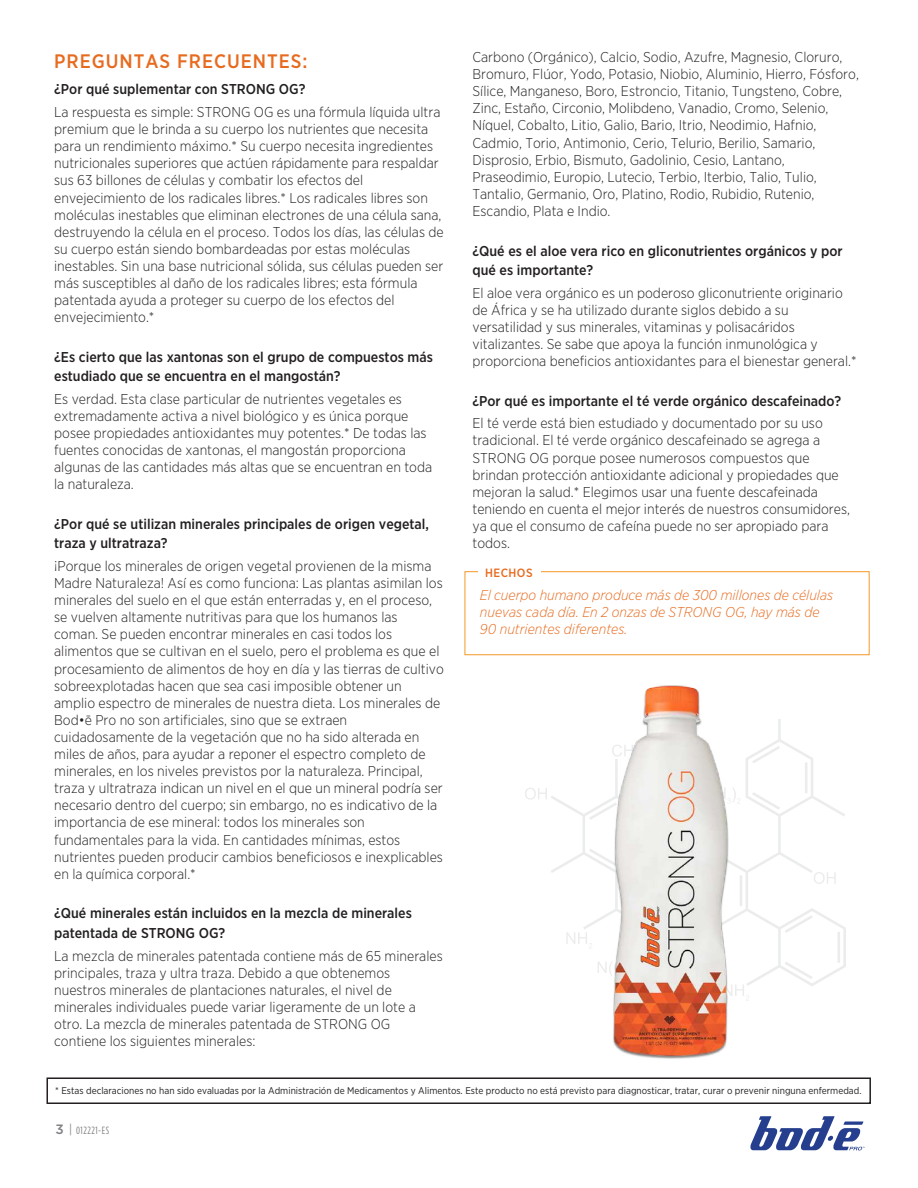
<style>
.page{position:relative;width:918px;height:1188px;background:#fff}
.page>*{position:absolute;margin:0;border:0;box-sizing:border-box;transform-origin:0 0}
.t1{font:500 19.5px "Gotham Narrow";letter-spacing:.05em;color:#e76b1f}
.t2{font:300 14.25px/17.1px "Gotham Narrow";color:#231f20}
.t3{font:500 14.25px/19.5px "Gotham Narrow";color:#231f20}
.t4{font:italic 300 14.25px/17.1px "Gotham Narrow";color:#e76b1f}
.t5{font:500 12px "Gotham Narrow";letter-spacing:.035em;color:#e76b1f}
.t6{font:10.5px "Gotham Condensed";letter-spacing:.05em;color:#7e8083}
.t7{font:9.75px "Gotham Narrow";color:#231f20}
.s1{font-family:"Gotham";font-weight:500;font-size:13.5px}
.s2{font-size:13.5px}
</style>
<div class="page">
<svg style="left:525px;top:720px;width:321px;height:281px"></svg>
<div style="left:46px;top:1077px;width:825px;height:27px;border:2px solid #231f20"></div>
<div style="left:465px;top:571px;width:405px;height:84px;border:1px solid #f79727"></div>
<div style="left:478px;top:567px;width:62px;height:12px;background:#fff"></div>
<img style="left:752px;top:1150px;width:109px;height:1px">
<svg style="left:750px;top:1116px;width:115px;height:34px"></svg>
<img style="left:601px;top:685px;width:138px;height:374px">
<h1 class="t1" style="left:54px;top:49px;width:255px">PREGUNTAS FRECUENTES:</h1>
<p class="t3" style="left:54px;top:80px;width:253px">¿Por qué suplementar con STRONG OG?</p>
<p class="t2" style="left:54px;top:103px;width:391px">La respuesta es simple: STRONG OG es una fórmula líquida ultra premium que le brinda a su cuerpo los nutrientes que necesita para un rendimiento máximo.* Su cuerpo necesita ingredientes nutricionales superiores que actúen rápidamente para respaldar sus 63 billones de células y combatir los efectos del envejecimiento de los radicales libres.* Los radicales libres son moléculas inestables que eliminan electrones de una célula sana, destruyendo la célula en el proceso. Todos los días, las células de su cuerpo están siendo bombardeadas por estas moléculas inestables. Sin una base nutricional sólida, sus células pueden ser más susceptibles al daño de los radicales libres; esta fórmula patentada ayuda a proteger su cuerpo de los efectos del envejecimiento.*</p>
<p class="t3" style="left:54px;top:347px;width:380px">¿Es cierto que las xantonas son el grupo de compuestos más estudiado que se encuentra en el mangostán?</p>
<p class="t2" style="left:54px;top:390px;width:380px">Es verdad. Esta clase particular de nutrientes vegetales es extremadamente activa a nivel biológico y es única porque posee propiedades antioxidantes muy potentes.* De todas las fuentes conocidas de xantonas, el mangostán proporciona algunas de las cantidades más altas que se encuentran en toda la naturaleza.</p>
<p class="t3" style="left:54px;top:514px;width:376px">¿Por qué se utilizan minerales principales de origen vegetal, traza y ultratraza?</p>
<p class="t2" style="left:54px;top:557px;width:391px">¡Porque los minerales de origen vegetal provienen de la misma Madre Naturaleza! Así es como funciona: Las plantas asimilan los minerales del suelo en el que están enterradas y, en el proceso, se vuelven altamente nutritivas para que los humanos las coman. Se pueden encontrar minerales en casi todos los alimentos que se cultivan en el suelo, pero el problema es que el procesamiento de alimentos de hoy en día y las tierras de cultivo sobreexplotadas hacen que sea casi imposible obtener un amplio espectro de minerales de nuestra dieta. Los minerales de Bod•ē Pro no son artificiales, sino que se extraen cuidadosamente de la vegetación que no ha sido alterada en miles de años, para ayudar a reponer el espectro completo de minerales, en los niveles previstos por la naturaleza. Principal, traza y ultratraza indican un nivel en el que un mineral podría ser necesario dentro del cuerpo; sin embargo, no es indicativo de la importancia de ese mineral: todos los minerales son fundamentales para la vida. En cantidades mínimas, estos nutrientes pueden producir cambios beneficiosos e inexplicables en la química corporal.*</p>
<p class="t3" style="left:54px;top:903px;width:359px">¿Qué minerales están incluidos en la mezcla de minerales patentada de STRONG OG?</p>
<p class="t2" style="left:54px;top:947px;width:390px">La mezcla de minerales patentada contiene más de 65 minerales principales, traza y ultra traza. Debido a que obtenemos nuestros minerales de plantaciones naturales, el nivel de minerales individuales puede variar ligeramente de un lote a otro. La mezcla de minerales patentada de STRONG OG contiene los siguientes minerales:</p>
<p class="t2" style="left:472px;top:48px;width:388px">Carbono (Orgánico), Calcio, Sodio, Azufre, Magnesio, Cloruro, Bromuro, Flúor, Yodo, Potasio, Niobio, Aluminio, Hierro, Fósforo, Sílice, Manganeso, Boro, Estroncio, Titanio, Tungsteno, Cobre, Zinc, Estaño, Circonio, Molibdeno, Vanadio, Cromo, Selenio, Níquel, Cobalto, Litio, Galio, Bario, Itrio, Neodimio, Hafnio, Cadmio, Torio, Antimonio, Cerio, Telurio, Berilio, Samario, Disprosio, Erbio, Bismuto, Gadolinio, Cesio, Lantano, Praseodimio, Europio, Lutecio, Terbio, Iterbio, Talio, Tulio, Tantalio, Germanio, Oro, Platino, Rodio, Rubidio, Rutenio, Escandio, Plata e Indio.</p>
<p class="t3" style="left:472px;top:241px;width:372px">¿Qué es el aloe vera rico en gliconutrientes orgánicos y por qué es importante?</p>
<p class="t2" style="left:472px;top:284px;width:386px">El aloe vera orgánico es un poderoso gliconutriente originario de África y se ha utilizado durante siglos debido a su versatilidad y sus minerales, vitaminas y polisacáridos vitalizantes. Se sabe que apoya la función inmunológica y proporciona beneficios antioxidantes para el bienestar general.*</p>
<p class="t3" style="left:472px;top:391px;width:370px">¿Por qué es importante el té verde orgánico descafeinado?</p>
<p class="t2" style="left:472px;top:414px;width:379px">El té verde está bien estudiado y documentado por su uso tradicional. El té verde orgánico descafeinado se agrega a STRONG OG porque posee numerosos compuestos que brindan protección antioxidante adicional y propiedades que mejoran la salud.* Elegimos usar una fuente descafeinada teniendo en cuenta el mejor interés de nuestros consumidores, ya que el consumo de cafeína puede no ser apropiado para todos.</p>
<p class="t5" style="left:485px;top:565px;width:49px">HECHOS</p>
<p class="t4" style="left:480px;top:586px;width:355px">El cuerpo humano produce más de 300 millones de células nuevas cada día. En 2 onzas de STRONG OG, hay más de<br>90 nutrientes diferentes.</p>
<p class="t7" style="left:55px;top:1084px;width:808px">* Estas declaraciones no han sido evaluadas por la Administración de Medicamentos y Alimentos. Este producto no está previsto para diagnosticar, tratar, curar o prevenir ninguna enfermedad.</p>
<p class="t6" style="left:56px;top:1124px;width:55px"><span class="s1">3</span> <span class="s2">|</span> 012221-ES</p>
</div>
